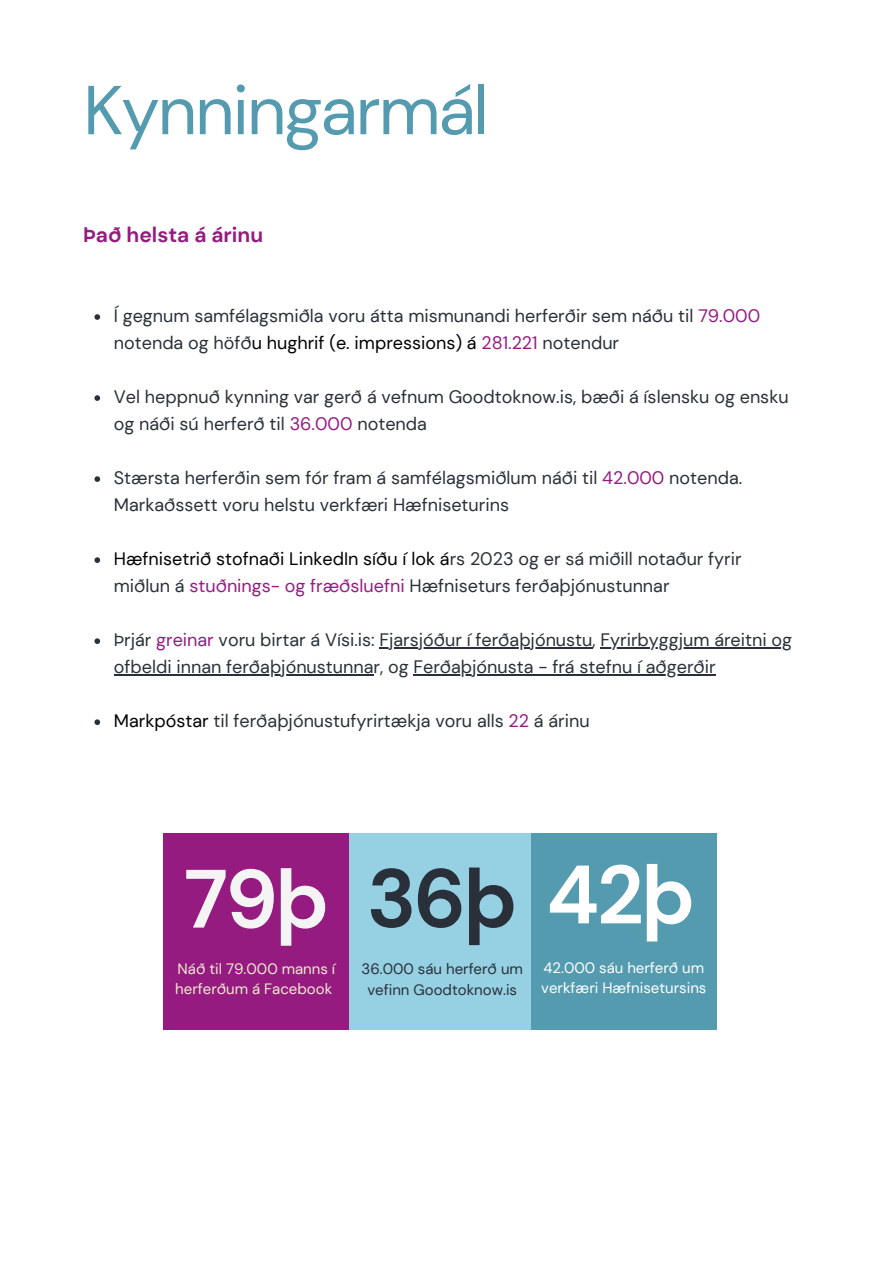
<style>
.page{position:relative;width:894px;height:1264px;background:#fff}
.page>*{position:absolute;margin:0;border:0;box-sizing:border-box;transform-origin:0 0}
.t1{font:700 82.5px "DM Sans";color:#293039}
.t2{font:700 82.5px "DM Sans";color:#f4f4f4}
.t3{font:700 82.5px "DM Sans";color:#fff}
.t4{font:69px "DM Sans";letter-spacing:-.03em;color:#559bb0}
.t5{font:700 21px "DM Sans";color:#951b81}
.t6{font:18px/27px "DM Sans";color:#293039}
.t7{font:15px/20.2px "DM Sans";color:#fff}
.t8{font:15px/20.5px "DM Sans";color:#293039;text-align:center}
.t9{font:15px/20.5px "DM Sans";color:#efe9ce}
.s1{color:#951b81}
.s2{color:#000}
</style>
<div class="page">
<div style="left:349px;top:833px;width:186px;height:197px;background:#95d0e3"></div>
<div style="left:531px;top:833px;width:185px;height:197px;background:#559bb0"></div>
<div style="left:163px;top:833px;width:186px;height:197px;background:#951b81"></div>
<svg style="left:94px;top:314px;width:6px;height:6px"></svg>
<svg style="left:94px;top:395px;width:6px;height:6px"></svg>
<svg style="left:94px;top:476px;width:6px;height:6px"></svg>
<svg style="left:94px;top:557px;width:6px;height:6px"></svg>
<svg style="left:94px;top:638px;width:6px;height:6px"></svg>
<hr style="left:379px;top:647px;width:213px;height:1px;background:#293039">
<hr style="left:600px;top:647px;width:192px;height:1px;background:#293039">
<hr style="left:114px;top:674px;width:259px;height:1px;background:#293039">
<hr style="left:413px;top:674px;width:302px;height:1px;background:#293039">
<svg style="left:94px;top:719px;width:6px;height:6px"></svg>
<h2 class="t4" style="left:83px;top:66px;width:407px">Kynningarmál</h2>
<p class="t5" style="left:83px;top:221px;width:181px">Það helsta á árinu</p>
<h2 class="t6" style="left:114px;top:302px;width:647px">Í gegnum samfélagsmiðla voru átta mismunandi herferðir sem náðu til <span class="s1">79.000 </span>notenda og höfð<span class="s2">u hughrif (e. impressions) á</span> <span class="s1">281.221</span> notendur</h2>
<p class="t6" style="left:114px;top:383px;width:676px">Vel heppnuð kynning var gerð á vefnum Goodtoknow.is, bæði á íslensku og ensku og náði sú herferð til <span class="s1">36.000</span> notenda</p>
<p class="t6" style="left:114px;top:464px;width:629px">Stærsta herferðin sem fór fram á samfélagsmiðlum náði til <span class="s1">42.000</span> notenda.<br>Markaðssett voru helstu verkfæri Hæfniseturins</p>
<p class="t6" style="left:114px;top:545px;width:629px"><span class="s2">Hæfnisetrið stofnaði LinkedIn síðu í lok á</span>rs 2023 og er sá miðill notaður fyrir miðlun á <span class="s1">stuðnings- og fræðsluefni</span> Hæfniseturs ferðaþjónustunnar</p>
<p class="t6" style="left:114px;top:626px;width:679px">Þrjár <span class="s1">greinar</span> voru birtar á Vísi.is: Fjarsjóður í ferðaþjónustu, Fyrirbyggjum áreitni og</p>
<h3 class="t6" style="left:114px;top:653px;width:603px">ofbeldi innan ferðaþjónustunnar, og Ferðaþjónusta - frá stefnu í aðgerðir</h3>
<h1 class="t6" style="left:114px;top:707px;width:477px"><span class="s2">Markpóstar</span> til ferðaþjónustufyrirtækja voru alls <span class="s1">22</span> á árinu</h1>
<h1 class="t2" style="left:184px;top:845px;width:147px">79þ</h1>
<p class="t9" style="left:175px;top:958px;width:161px">Náð til 79.000 manns í herferðum á Facebook</p>
<h1 class="t1" style="left:367px;top:845px;width:152px">36þ</h1>
<p class="t8" style="left:361px;top:958px;width:163px">36.000 sáu herferð um vefinn Goodtoknow.is</p>
<h1 class="t3" style="left:546px;top:841px;width:150px">42þ</h1>
<p class="t7" style="left:541px;top:957px;width:167px">42.000 sáu herferð um verkfæri Hæfnisetursins</p>
</div>
